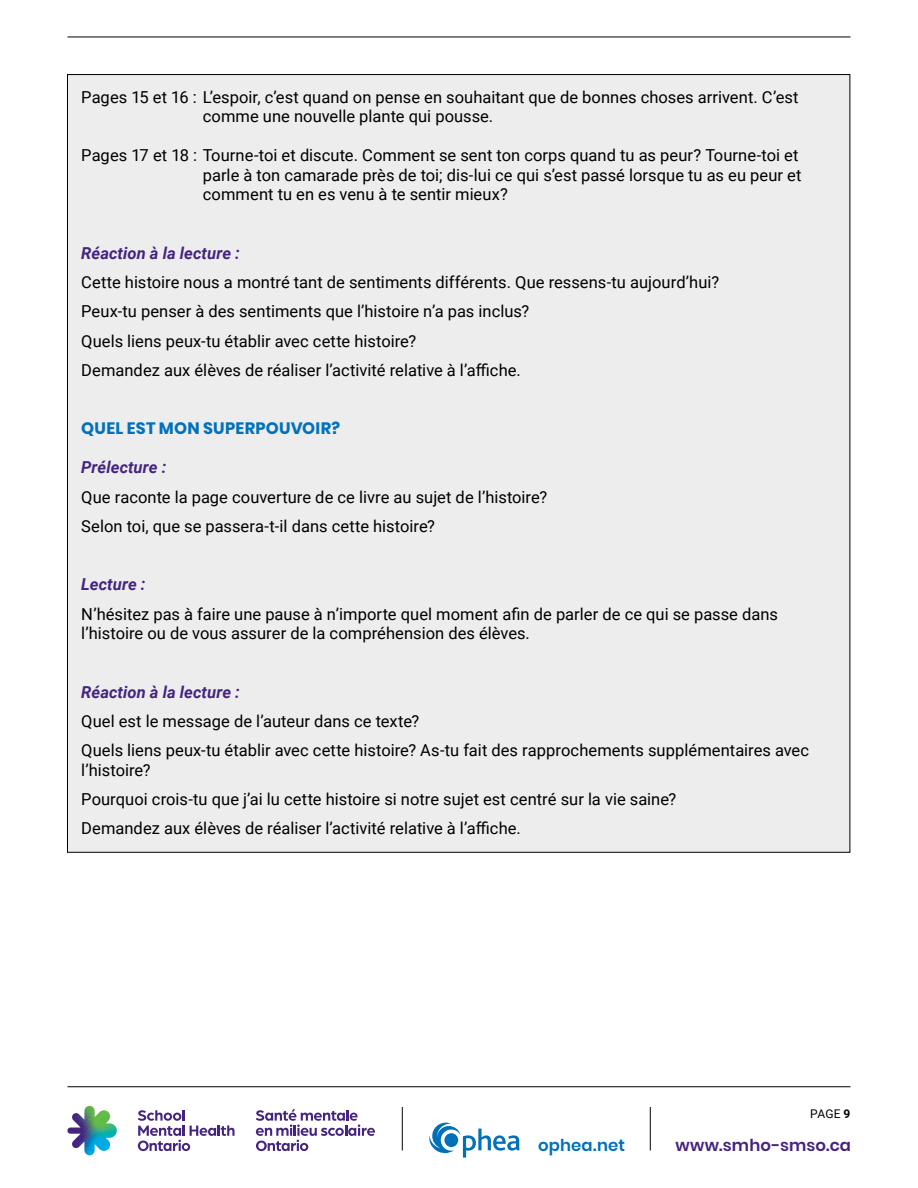
<style>
.page{position:relative;width:918px;height:1188px;background:#fff}
.page>*{position:absolute;margin:0;border:0;box-sizing:border-box;transform-origin:0 0}
.Body_with_0p6_after{font:16.5px/19.5px "Roboto";color:#000}
.P_Body_Copy_black_11{font:16.5px/19.5px "Roboto";color:#000}
.Body_with_1p_after{font:16.5px/19.5px "Roboto";color:#000}
.Body_Copy___Before_D{font:italic 700 16.5px "Roboto";letter-spacing:.005em;color:#45247e}
.Book_name{font:700 16.5px "Poppins";letter-spacing:.015em;color:#0072bc}
.ToC_-_Secondary{font:600 16.5px "Poppins";letter-spacing:.005em;color:#45247e}
.t1{font:600 16.5px "Poppins";letter-spacing:.005em;color:#0070b9}
.t2{font:12px "Roboto";color:#000}
.s1{font-weight:700}
</style>
<div class="page">
<hr style="left:68px;top:37px;width:782px;height:1px;background:#000">
<hr style="left:68px;top:1086px;width:782px;height:1px;background:#000">
<svg style="left:67px;top:1106px;width:50px;height:49px"></svg>
<svg style="left:256px;top:1109px;width:119px;height:42px"></svg>
<svg style="left:138px;top:1110px;width:97px;height:41px"></svg>
<svg style="left:429px;top:1123px;width:91px;height:35px"></svg>
<hr style="left:402px;top:1107px;width:1px;height:43px;background:#000">
<hr style="left:650px;top:1107px;width:1px;height:43px;background:#000">
<div style="left:68px;top:75px;width:782px;height:777px;background:#ededee"></div>
<p class="P_Body_Copy_black_11" style="left:203px;top:87px;width:597px;text-indent:-121px">Pages 15 et 16 : L’espoir, c’est quand on pense en souhaitant que de bonnes choses arrivent. C’est comme une nouvelle plante qui pousse.</p>
<p class="P_Body_Copy_black_11" style="left:203px;top:145px;width:600px;text-indent:-121px">Pages 17 et 18 : Tourne-toi et discute. Comment se sent ton corps quand tu as peur? Tourne-toi et parle à ton camarade près de toi; dis-lui ce qui s’est passé lorsque tu as eu peur et comment tu en es venu à te sentir mieux?</p>
<p class="Body_Copy___Before_D" style="left:81px;top:241px;width:160px">Réaction à la lecture :</p>
<p class="Body_with_0p6_after" style="left:81px;top:272px;width:639px">Cette histoire nous a montré tant de sentiments différents. Que ressens-tu aujourd’hui?</p>
<p class="Body_with_0p6_after" style="left:81px;top:301px;width:450px">Peux-tu penser à des sentiments que l’histoire n’a pas inclus?</p>
<p class="Body_with_0p6_after" style="left:81px;top:330px;width:336px">Quels liens peux-tu établir avec cette histoire?</p>
<p class="Body_with_0p6_after" style="left:81px;top:360px;width:441px">Demandez aux élèves de réaliser l’activité relative à l’affiche.</p>
<p class="Book_name" style="left:81px;top:419px;width:260px">QUEL EST MON SUPERPOUVOIR?</p>
<p class="Body_Copy___Before_D" style="left:81px;top:456px;width:87px">Prélecture :</p>
<p class="Body_with_0p6_after" style="left:81px;top:486px;width:467px">Que raconte la page couverture de ce livre au sujet de l’histoire?</p>
<p class="Body_with_1p_after" style="left:81px;top:516px;width:355px">Selon toi, que se passera-t-il dans cette histoire?</p>
<p class="Body_Copy___Before_D" style="left:81px;top:573px;width:66px">Lecture :</p>
<p class="Body_with_1p_after" style="left:81px;top:603px;width:698px">N’hésitez pas à faire une pause à n’importe quel moment afin de parler de ce qui se passe dans l’histoire ou de vous assurer de la compréhension des élèves.</p>
<p class="Body_Copy___Before_D" style="left:81px;top:680px;width:160px">Réaction à la lecture :</p>
<p class="Body_with_0p6_after" style="left:81px;top:711px;width:340px">Quel est le message de l’auteur dans ce texte?</p>
<p class="Body_with_0p6_after" style="left:81px;top:740px;width:729px">Quels liens peux-tu établir avec cette histoire? As-tu fait des rapprochements supplémentaires avec l’histoire?</p>
<p class="Body_with_0p6_after" style="left:81px;top:789px;width:597px">Pourquoi crois-tu que j’ai lu cette histoire si notre sujet est centré sur la vie saine?</p>
<p class="Body_with_0p6_after" style="left:81px;top:818px;width:441px">Demandez aux élèves de réaliser l’activité relative à l’affiche.</p>
<p class="t2" style="left:810px;top:1105px;width:42px">PAGE <span class="s1">9</span></p>
<p class="t1" style="left:538px;top:1135px;width:88px">ophea.net</p>
<p class="ToC_-_Secondary" style="left:675px;top:1135px;width:177px">www.smho-smso.ca</p>
</div>
